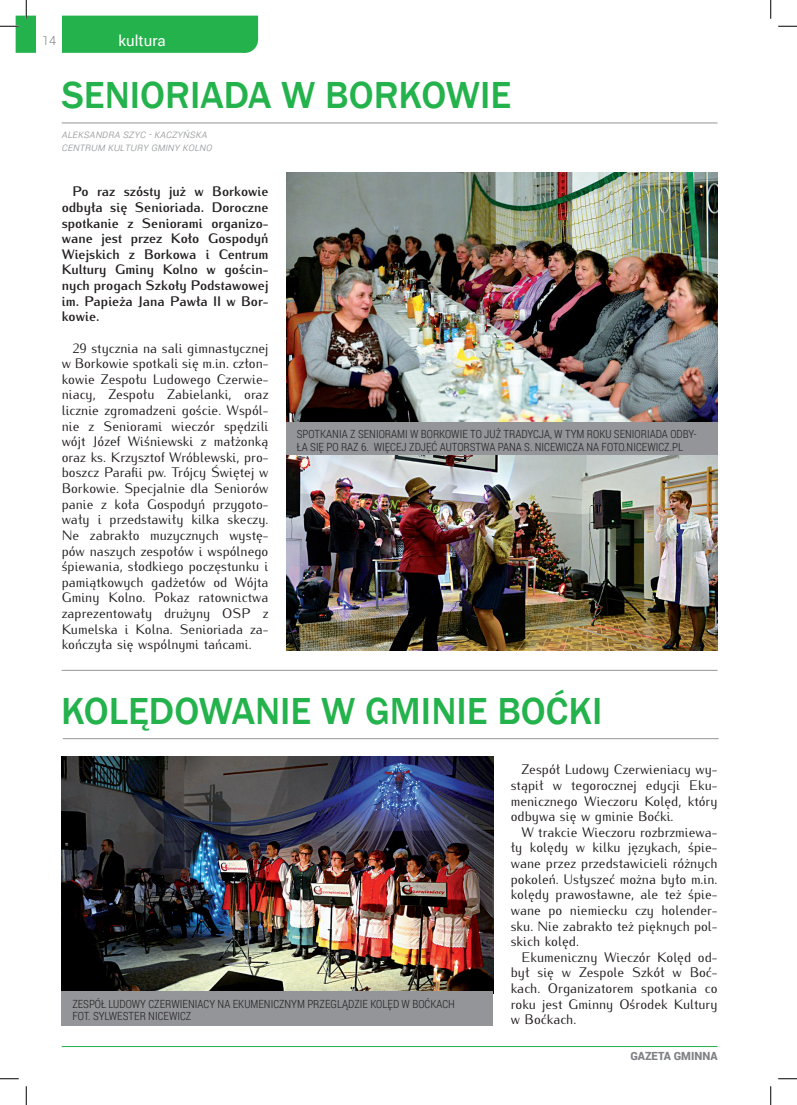
<style>
.page{position:relative;width:797px;height:1105px;background:#fff}
.page>*{position:absolute;margin:0;border:0;box-sizing:border-box;transform-origin:0 0}
.t1{font:500 38.75px "Franklin Gothic";color:#23b24b}
.t2{font:15px "Roboto";color:#fff}
.t3{font:13.75px/15.6px "Iwona";color:#231f20;text-align:justify}
.t4{font:700 13.75px/15.6px "Iwona";color:#231f20;text-align:justify}
.t5{font:300 12.5px "Roboto";color:#808285}
.t6{font:300 11.25px "Roboto Condensed";color:#231f20}
.t7{font:italic 300 11.25px/12.5px "Roboto";color:#939598}
.t8{font:900 11.25px "Roboto";color:#808285}
</style>
<div class="page">
<hr style="left:62px;top:1046px;width:655px;height:1px;background:#23b24b">
<hr style="left:62px;top:123px;width:655px;height:1px;background:#939598">
<hr style="left:62px;top:670px;width:655px;height:1px;background:#939598">
<hr style="left:63px;top:738px;width:655px;height:1px;background:#939598">
<div style="left:286px;top:421px;width:431px;height:34px;background:#939598"></div>
<img style="left:62px;top:756px;width:431px;height:235px">
<img style="left:286px;top:173px;width:431px;height:248px">
<img style="left:286px;top:455px;width:431px;height:196px">
<div style="left:62px;top:991px;width:431px;height:34px;background:#939598"></div>
<svg style="left:778px;top:25px;width:19px;height:2px"></svg>
<svg style="left:0;top:1078px;width:19px;height:1px"></svg>
<svg style="left:778px;top:1078px;width:19px;height:1px"></svg>
<svg style="left:0;top:0;width:258px;height:53px"></svg>
<svg style="left:25px;top:1086px;width:2px;height:19px"></svg>
<svg style="left:770px;top:0;width:1px;height:19px"></svg>
<svg style="left:770px;top:1086px;width:1px;height:19px"></svg>
<p class="t5" style="left:42px;top:32px;width:15px">14</p>
<p class="t2" style="left:119px;top:30px;width:49px">kultura</p>
<h1 class="t1" style="left:62px;top:72px;width:451px">SENIORIADA W BORKOWIE</h1>
<p class="t7" style="left:62px;top:127px;width:152px">aleksandra szyc - kaczyńska centrum kultury gminy kolno</p>
<p class="t4" style="left:62px;top:183px;width:208px;text-indent:11px">Po raz szósty już w Borkowie odbyła się Senioriada. Doroczne spotkanie z Seniorami organizo&shy;wane jest przez Koło Gospodyń Wiejskich z Borkowa i Centrum Kultury Gminy Kolno w gościn&shy;nych progach Szkoły Podstawowej im. Papieża Jana Pawła II w Bor&shy;kowie.</p>
<p class="t3" style="left:62px;top:339px;width:208px;text-indent:11px">29 stycznia na sali gimnastycznej w Borkowie spotkali się m.in. człon&shy;kowie Zespołu Ludowego Czerwie&shy;niacy, Zespołu Zabielanki, oraz licznie zgromadzeni goście. Wspól&shy;nie z Seniorami wieczór spędzili wójt Józef Wiśniewski z małżonką oraz ks. Krzysztof Wróblewski, pro&shy;boszcz Parafii pw. Trójcy Świętej w Borkowie. Specjalnie dla Seniorów panie z koła Gospodyń przygoto&shy;wały i przedstawiły kilka skeczy.<br>Ne zabrakło muzycznych wystę&shy;pów naszych zespołów i wspólnego śpiewania, słodkiego poczęstunku i pamiątkowych gadżetów od Wójta Gminy Kolno. Pokaz ratownictwa zaprezentowały drużyny OSP z Kumelska i Kolna. Senioriada za&shy;kończyła się wspólnymi tańcami.</p>
<p class="t6" style="left:297px;top:426px;width:30px">SPOTKANIA</p>
<p class="t6" style="left:350px;top:426px;width:14px">Z SENI</p>
<p class="t6" style="left:378px;top:426px;width:241px">ORAMI W BORKOWIE TO JUŻ TRADYCJA, W TYM ROKU SENI</p>
<p class="t6" style="left:634px;top:426px;width:63px">ORIADA ODBY-</p>
<p class="t6" style="left:297px;top:439px;width:208px">ŁA SI Ę PO RAZ 6. WI ĘCEJ ZDJĘĆ AUTORSTWA PANA</p>
<p class="t6" style="left:524px;top:439px;width:17px">S. NICEWICZA</p>
<p class="t6" style="left:586px;top:439px;width:47px">NA FOTO.NICEWICZ</p>
<p class="t6" style="left:669px;top:439px;width:15px">.PL</p>
<h1 class="t1" style="left:61px;top:687px;width:543px">KOLĘDOWANIE W GMINIE BOĆKI</h1>
<p class="t6" style="left:72px;top:996px;width:7px">ZESP</p>
<p class="t6" style="left:95px;top:996px;width:83px">ÓŁ LUDOWY CZE RWIENIAC</p>
<p class="t6" style="left:209px;top:996px;width:48px">Y NA EKUMENICZN</p>
<p class="t6" style="left:291px;top:996px;width:165px">YM PRZEG LĄDZIE KOLĘD W BOĆKACH</p>
<p class="t6" style="left:72px;top:1009px;width:83px">FOT. SYLWESTER NICEWICZ</p>
<p class="t3" style="left:510px;top:761px;width:208px;text-indent:11px">Zespół Ludowy Czerwieniacy wy&shy;stąpił w tegorocznej edycji Eku&shy;menicznego Wieczoru Kolęd, który odbywa się w gminie Boćki.</p>
<p class="t3" style="left:510px;top:823px;width:208px;text-indent:11px">W trakcie Wieczoru rozbrzmiewa&shy;ły kolędy w kilku językach, śpie&shy;wane przez przedstawicieli różnych pokoleń. Usłyszeć można było m.in. kolędy prawosławne, ale też śpie&shy;wane po niemiecku czy holender&shy;sku. Nie zabrakło też pięknych pol&shy;skich kolęd.</p>
<p class="t3" style="left:510px;top:948px;width:208px;text-indent:11px">Ekumeniczny Wieczór Kolęd od&shy;był się w Zespole Szkół w Boć&shy;kach. Organizatorem spotkania co roku jest Gminny Ośrodek Kultury w Boćkach.</p>
<p class="t8" style="left:630px;top:1047px;width:89px">GAZETA GMINNA</p>
</div>
